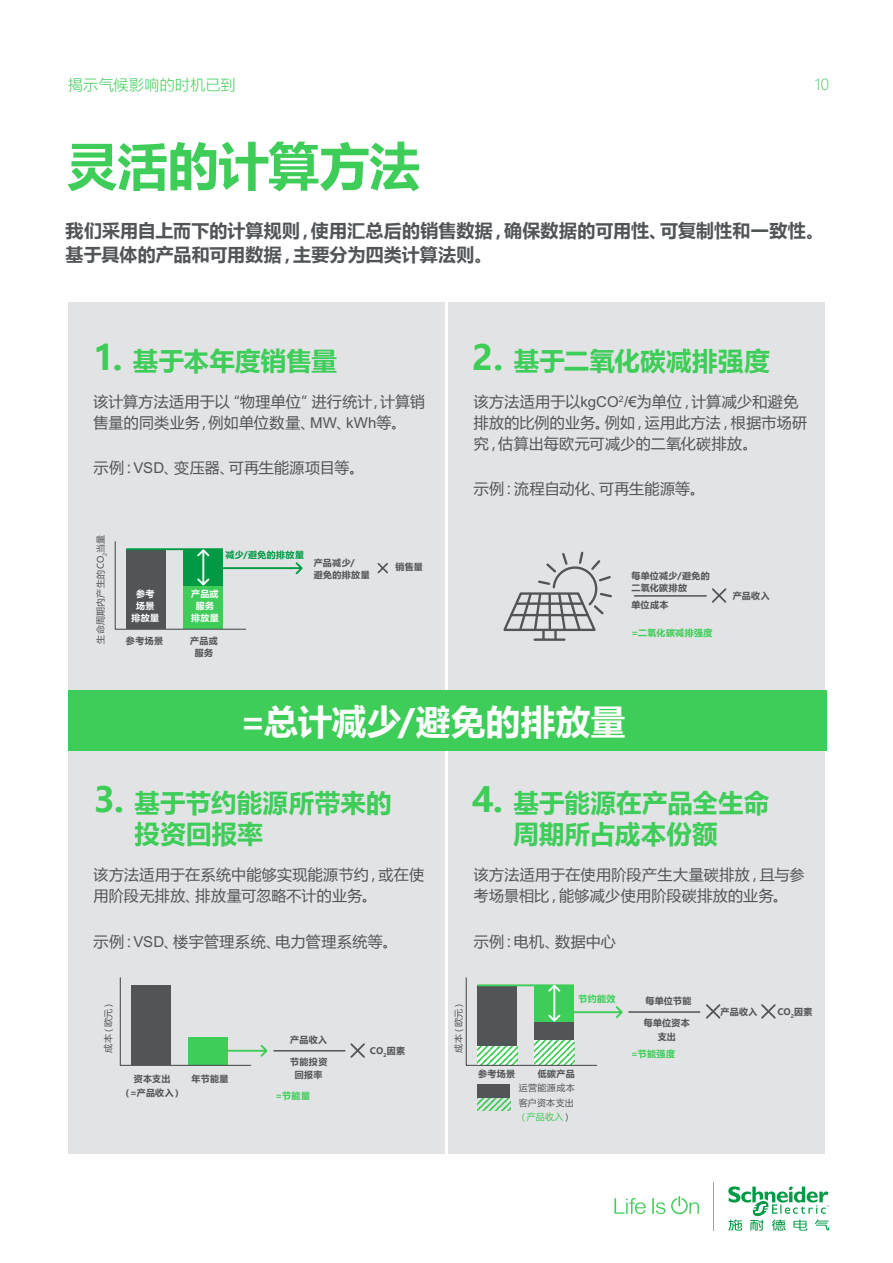
<style>
.page{position:relative;width:893px;height:1263px;background:#fff}
.page>*{position:absolute;margin:0;border:0;box-sizing:border-box;transform-origin:0 0}
.t1{font:700 51px "Microsoft Ya Hei";letter-spacing:-.015em;color:#3dcd58}
.t2{font:700 34.5px "Microsoft Ya Hei";letter-spacing:.015em;color:#fff}
.t3{font:700 25.5px/31.5px "Microsoft Ya Hei";letter-spacing:.005em;color:#3dcd58}
.t4{font:700 18px/24px "Microsoft Ya Hei";letter-spacing:.005em;color:#515557}
.t5{font:15px/21px "Microsoft Ya Hei";letter-spacing:.02em;color:#515557}
.t6{font:300 15px "Microsoft Ya Hei";letter-spacing:.015em;color:#3dcd58}
.t7{font:700 9px/13.5px "Microsoft Ya Hei";letter-spacing:.035em;color:#515557;text-align:center}
.t8{font:9px/15.3px "Microsoft Ya Hei";letter-spacing:.035em;color:#515557}
.t9{font:700 9px "Microsoft Ya Hei";letter-spacing:.045em;color:#3dcd58}
.t10{font:700 9px/12px "Microsoft Ya Hei";letter-spacing:.035em;color:#fff;text-align:center}
.t11{font:700 9px "Microsoft Ya Hei";letter-spacing:.045em;color:#094}
.t12{font:9px "Microsoft Ya Hei";color:#3dcd58}
.t13{font:5.25px "Microsoft Ya Hei";color:#515557}
.s1{font-size:34.5px}
.s2{font-family:"Arial MT Pro"}
.s3{font-family:"Arial MT Std"}
.s4{color:#515557}
</style>
<div class="page">
<div style="left:68px;top:302px;width:376px;height:390px;background:#e1e3e4"></div>
<div style="left:449px;top:302px;width:376px;height:390px;background:#e1e3e4"></div>
<div style="left:449px;top:748px;width:376px;height:405px;background:#e1e3e4"></div>
<div style="left:68px;top:748px;width:376px;height:405px;background:#e1e3e4"></div>
<svg style="left:478px;top:1098px;width:32px;height:12px"></svg>
<div style="left:478px;top:1084px;width:32px;height:14px;background:#515557"></div>
<svg style="left:465px;top:977px;width:158px;height:89px"></svg>
<hr style="left:628px;top:1011px;width:72px;height:2px;background:#515557">
<hr style="left:634px;top:595px;width:72px;height:2px;background:#515557">
<hr style="left:274px;top:1050px;width:71px;height:1px;background:#515557">
<svg style="left:119px;top:977px;width:149px;height:89px"></svg>
<svg style="left:503px;top:551px;width:109px;height:90px"></svg>
<svg style="left:294px;top:562px;width:9px;height:13px"></svg>
<svg style="left:114px;top:541px;width:133px;height:89px"></svg>
<svg style="left:377px;top:563px;width:11px;height:11px"></svg>
<hr style="left:218px;top:567px;width:83px;height:2px;background:#094">
<div style="left:68px;top:690px;width:759px;height:60px;background:#3dcd58"></div>
<svg style="left:712px;top:588px;width:15px;height:15px"></svg>
<svg style="left:350px;top:1043px;width:15px;height:15px"></svg>
<svg style="left:706px;top:1004px;width:15px;height:15px"></svg>
<svg style="left:761px;top:1004px;width:15px;height:15px"></svg>
<svg style="left:728px;top:1186px;width:101px;height:45px"></svg>
<svg style="left:614px;top:1198px;width:32px;height:16px"></svg>
<svg style="left:652px;top:1198px;width:13px;height:16px"></svg>
<svg style="left:671px;top:1196px;width:28px;height:18px"></svg>
<hr style="left:713px;top:1182px;width:1px;height:49px;background:#9da4a7">
<p class="t6" style="left:68px;top:75px;width:169px">揭示气候影响的时机已到</p>
<p class="t6" style="left:815px;top:75px;width:16px">10</p>
<h1 class="t1" style="left:67px;top:130px;width:355px">灵活的计算方法</h1>
<p class="t4" style="left:66px;top:217px;width:760px">我们采用自上而下的计算规则，使用汇总后的销售数据，确保数据的可用性、可复制性和一致性。基于具体的产品和可用数据，主要分为四类计算法则。</p>
<h3 class="t3" style="left:94px;top:344px;width:245px"><span class="s1">1.</span> 基于本年度销售量</h3>
<p class="t5" style="left:94px;top:391px;width:333px">该计算方法适用于以“物理单位”进行统计，计算销售量的同类业务，例如单位数量、<span class="s2">MW</span>、<span class="s2">kWh</span>等。</p>
<p class="t5" style="left:94px;top:457px;width:272px">示例：<span class="s2">VSD</span>、变压器、可再生能源项目等。</p>
<h3 class="t3" style="left:472px;top:344px;width:299px"><span class="s1">2.</span> 基于二氧化碳减排强度</h3>
<p class="t5" style="left:474px;top:391px;width:335px">该方法适用于以<span class="s3">kg</span><span class="s2">CO</span><sup>2</sup><span class="s2">/€</span>为单位，计算减少和避免排放的比例的业务。例如，运用此方法，根据市场研究，估算出每欧元可减少的二氧化碳排放。</p>
<p class="t5" style="left:474px;top:478px;width:232px">示例：流程自动化、可再生能源等。</p>
<p class="t8" style="left:93px;top:643px;width:110px;rotate:-90deg">生命周期内产生的CO 当量</p>
<p class="t13" style="left:101px;top:556px;width:5px;rotate:-90deg">2</p>
<p class="t11" style="left:225px;top:548px;width:80px">减少/避免的排放量</p>
<p class="t10" style="left:132px;top:587px;width:29px">参考场景排放量</p>
<p class="t10" style="left:191px;top:587px;width:29px">产品或服务排放量</p>
<p class="t7" style="left:126px;top:634px;width:39px">参考场景</p>
<p class="t7" style="left:190px;top:635px;width:29px;line-height:12px">产品或服务</p>
<p class="t7" style="left:314px;top:556px;width:42px">产品减少/</p>
<p class="t7" style="left:395px;top:560px;width:29px">销售量</p>
<p class="t7" style="left:314px;top:568px;width:57px">避免的排放量</p>
<p class="t7" style="left:631px;top:569px;width:80px;line-height:12px;text-align:left">每单位减少/避免的二氧化碳排放</p>
<p class="t7" style="left:631px;top:597px;width:39px">单位成本</p>
<p class="t9" style="left:631px;top:626px;width:83px">=二氧化碳减排强度</p>
<h2 class="t2" style="left:240px;top:697px;width:387px">=总计减少/避免的排放量</h2>
<p class="t7" style="left:733px;top:589px;width:38px">产品收入</p>
<h3 class="t3" style="left:134px;top:786px;width:259px;text-indent:-41px"><span class="s1">3.</span> 基于节约能源所带来的投资回报率</h3>
<p class="t5" style="left:94px;top:864px;width:332px">该方法适用于在系统中能够实现能源节约，或在使用阶段无排放、排放量可忽略不计的业务。</p>
<p class="t5" style="left:94px;top:930px;width:306px">示例：<span class="s2">VSD</span>、楼宇管理系统、电力管理系统等。</p>
<h3 class="t3" style="left:472px;top:786px;width:299px;text-align:center"><span class="s1">4.</span> 基于能源在产品全生命周期所占成本份额</h3>
<p class="t5" style="left:474px;top:864px;width:332px">该方法适用于在使用阶段产生大量碳排放，且与参考场景相比，能够减少使用阶段碳排放的业务。</p>
<p class="t5" style="left:474px;top:930px;width:144px">示例：电机、数据中心</p>
<p class="t8" style="left:100px;top:1052px;width:53px;rotate:-90deg">成本（欧元）</p>
<p class="t8" style="left:451px;top:1052px;width:53px;rotate:-90deg">成本（欧元）</p>
<p class="t7" style="left:290px;top:1032px;width:38px">产品收入</p>
<p class="t7" style="left:370px;top:1043px;width:37px">CO<sub>2</sub>因素</p>
<p class="t7" style="left:290px;top:1054px;width:39px">节能投资回报率</p>
<p class="t7" style="left:123px;top:1072px;width:60px">资本支出<br>（=产品收入）</p>
<p class="t7" style="left:192px;top:1072px;width:39px">年节能量</p>
<p class="t9" style="left:276px;top:1090px;width:36px">=节能量</p>
<p class="t9" style="left:579px;top:992px;width:38px">节约能效</p>
<p class="t7" style="left:478px;top:1066px;width:39px">参考场景</p>
<p class="t7" style="left:538px;top:1066px;width:39px">低碳产品</p>
<p class="t8" style="left:519px;top:1080px;width:58px">运营能源成本客户资本支出</p>
<p class="t12" style="left:519px;top:1110px;width:54px">（产品收入<span class="s4">）</span></p>
<p class="t7" style="left:645px;top:994px;width:48px">每单位节能</p>
<p class="t7" style="left:644px;top:1016px;width:48px">每单位资本支出</p>
<p class="t9" style="left:631px;top:1047px;width:45px">=节能强度</p>
<p class="t7" style="left:721px;top:1005px;width:38px">产品收入</p>
<p class="t7" style="left:777px;top:1005px;width:37px">CO<sub>2</sub>因素</p>
</div>
